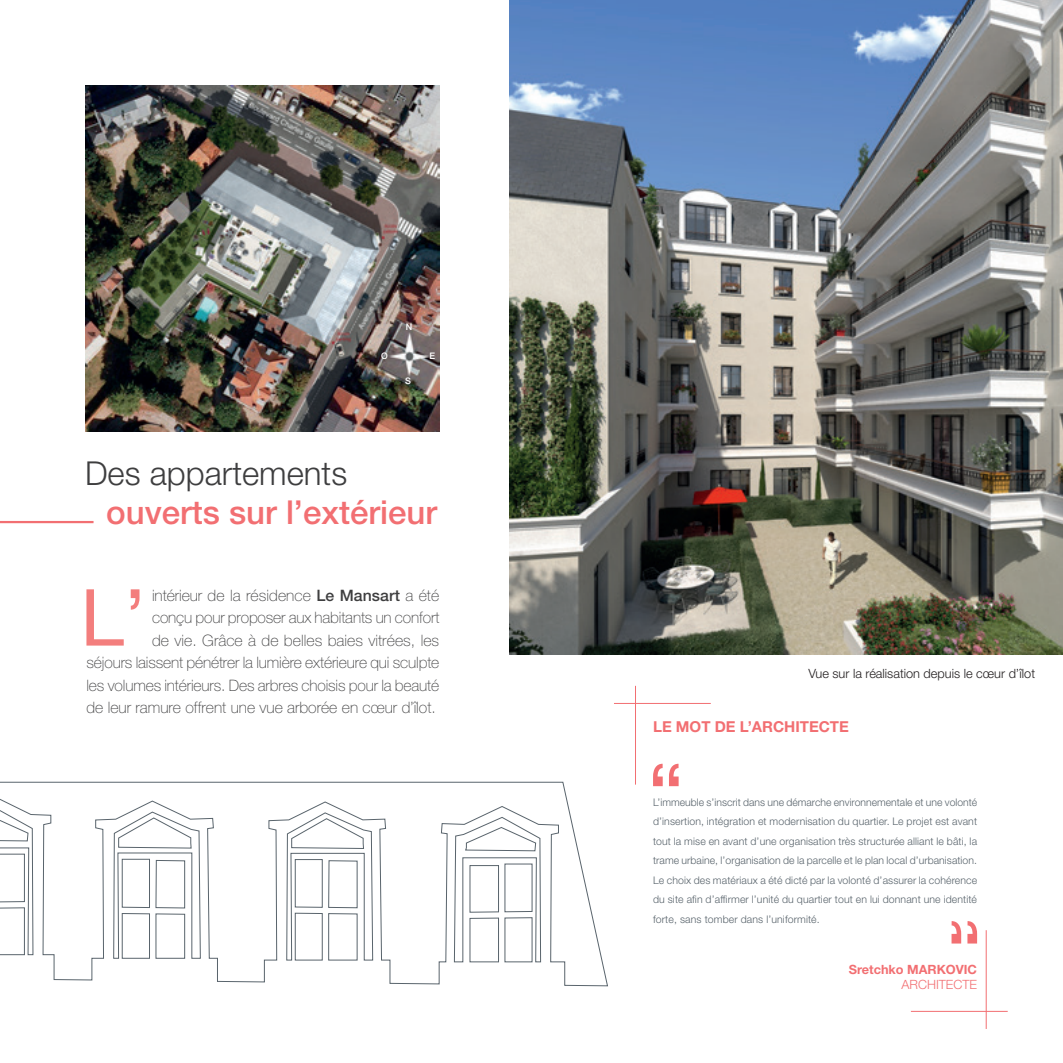
<style>
.page{position:relative;width:1063px;height:1063px;background:#fff}
.page>*{position:absolute;margin:0;border:0;box-sizing:border-box;transform-origin:0 0}
.t1{font:78.75px "Helvetica Neue LT Std";color:#f37e7d}
.t2{font:500 33px "Helvetica Neue LT Std";color:#f26f72}
.t3{font:300 33px "Helvetica Neue LT Std";color:#3e3e3f}
.t4{font:100 15.75px/22.5px "Helvetica Neue LT Std";letter-spacing:-.005em;color:#3e3e3f;text-align:right}
.t5{font:700 15px "Helvetica Neue LT Std";color:#f26f72}
.t6{font:300 12.75px "Helvetica Neue LT Std";color:#231f20}
.t7{font:700 12.75px "Helvetica Neue LT Std";color:#f26f72}
.t8{font:300 12.75px "Helvetica Neue LT Std";color:#f26f72}
.t9{font:300 10.5px/19.5px "Helvetica Neue LT Std";letter-spacing:.01em;color:#59646c;text-align:justify}
.t10{font:500 9px "Helvetica Neue LT Std";color:#fff}
.s1{font-weight:500}
</style>
<div class="page">
<svg style="left:0;top:782px;width:608px;height:204px"></svg>
<div style="left:156px;top:860px;width:29px;height:48px;border:1px solid #59646c"></div>
<svg style="left:286px;top:812px;width:87px;height:148px"></svg>
<img style="left:85px;top:85px;width:354px;height:346px">
<img style="left:509px;top:0;width:554px;height:655px">
<hr style="left:0;top:521px;width:94px;height:2px;background:#f26f72">
<svg style="left:653px;top:764px;width:26px;height:22px"></svg>
<svg style="left:952px;top:921px;width:25px;height:23px"></svg>
<hr style="left:635px;top:686px;width:1px;height:99px;background:#f26f72">
<hr style="left:986px;top:930px;width:1px;height:99px;background:#f26f72">
<hr style="left:614px;top:703px;width:97px;height:1px;background:#f26f72">
<hr style="left:911px;top:1011px;width:97px;height:1px;background:#f26f72">
<p class="t10" style="left:406px;top:321px;width:8px">N</p>
<p class="t10" style="left:381px;top:350px;width:8px">O</p>
<p class="t10" style="left:429px;top:350px;width:7px">E</p>
<p class="t10" style="left:405px;top:375px;width:7px">S</p>
<h2 class="t3" style="left:85px;top:453px;width:264px">Des appartements</h2>
<h2 class="t2" style="left:106px;top:493px;width:332px">ouverts sur l’extérieur</h2>
<p class="t4" style="left:86px;top:584px;width:354px">intérieur de la résidence <span class="s1">Le Mansart</span> a été<br>conçu pour proposer aux habitants un confort<br>de vie. Grâce à de belles baies vitrées, les<br>séjours laissent pénétrer la lumière extérieure qui sculpte les volumes intérieurs. Des arbres choisis pour la beauté de leur ramure offrent une vue arborée en cœur d’îlot.</p>
<h1 class="t1" style="left:80px;top:571px;width:67px">L’</h1>
<p class="t6" style="left:808px;top:666px;width:228px">Vue sur la réalisation depuis le cœur d’îlot</p>
<h3 class="t5" style="left:653px;top:718px;width:197px">LE MOT DE L’ARCHITECTE</h3>
<p class="t9" style="left:653px;top:792px;width:326px">L’immeuble s’inscrit dans une démarche environnementale et une volonté d’insertion, intégration et modernisation du quartier. Le projet est avant tout la mise en avant d’une organisation très structurée alliant le bâti, la trame urbaine, l’organisation de la parcelle et le plan local d’urbanisation.<br>Le choix des matériaux a été dicté par la volonté d’assurer la cohérence du site afin d’affirmer l’unité du quartier tout en lui donnant une identité forte, sans tomber dans l’uniformité.</p>
<p class="t7" style="left:849px;top:962px;width:130px">Sretchko MARKOVIC</p>
<p class="t8" style="left:902px;top:977px;width:77px">ARCHITECTE</p>
</div>
